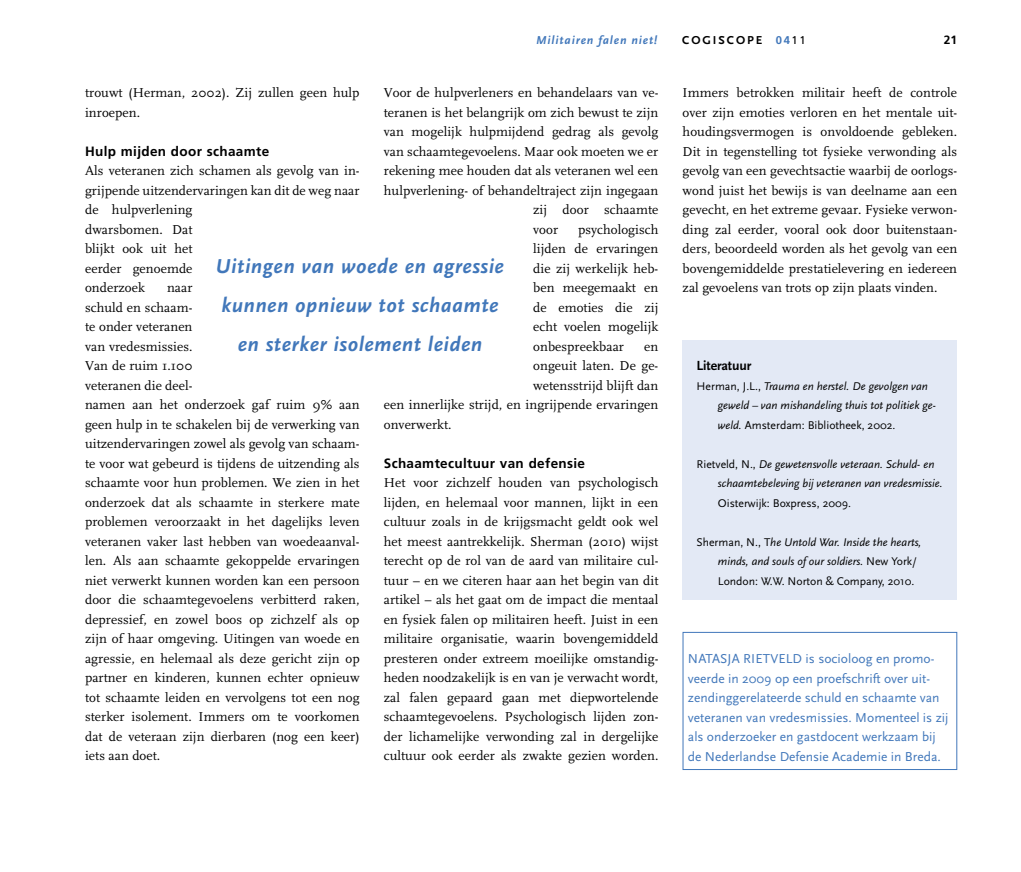
<style>
.page{position:relative;width:1021px;height:872px;background:#fff}
.page>*{position:absolute;margin:0;border:0;box-sizing:border-box;transform-origin:0 0}
.t1{font:italic 700 21px/39px "Scala Sans Pro";letter-spacing:.025em;color:#4177ba;text-align:center}
.t2{font:700 13.8px "Scala Sans Pro";color:#000}
.t3{font:13.5px/19.5px "FF Scala";letter-spacing:.005em;color:#000}
.t4{font:13.5px/19.5px "Scala Sans Pro";color:#4177ba}
.t5{font:700 13.5px "Frutiger LT Std";letter-spacing:.025em;color:#000}
.t6{font:italic 700 12px "Scala Sans Pro";letter-spacing:.075em;color:#4177ba}
.t7{font:700 12px "Scala Sans Pro";letter-spacing:.16em;color:#000}
.t8{font:700 12px "Frutiger LT Std";color:#000}
.t9{font:italic 11.7px/19.5px "Scala Sans Pro";color:#000}
.t10{font:11.7px "Scala Sans Pro";color:#000}
.s1{font-family:"Frutiger LT Std";font-size:11.25px;color:#4177ba}
.s2{font-family:"Frutiger LT Std";font-weight:400;font-size:11.25px}
.s3{font-style:normal}
</style>
<div class="page">
<div style="left:682px;top:632px;width:275px;height:138px;border:1px solid #4177ba"></div>
<div style="left:682px;top:340px;width:275px;height:260px;background:#e3e9f5"></div>
<p class="t6" style="left:536px;top:32px;width:123px">Militairen falen niet!</p>
<p class="t7" style="left:682px;top:33px;width:125px">cogiscope <span class="s1">04</span><span class="s2">11</span></p>
<p class="t8" style="left:943px;top:32px;width:15px">21</p>
<p class="t3" style="left:384px;top:83px;width:276px">Voor de hulpverleners en behandelaars van ve-</p>
<p class="t3" style="left:384px;top:103px;width:276px">teranen is het belangrijk om zich bewust te zijn</p>
<p class="t3" style="left:384px;top:122px;width:276px">van mogelijk hulpmijdend gedrag als gevolg</p>
<p class="t3" style="left:384px;top:142px;width:276px">van schaamtegevoelens. Maar ook moeten we er</p>
<p class="t3" style="left:384px;top:161px;width:276px">rekening mee houden dat als veteranen wel een</p>
<p class="t3" style="left:384px;top:181px;width:276px">hulpverlening- of behandeltraject zijn ingegaan</p>
<p class="t3" style="left:533px;top:200px;width:127px">zij door schaamte</p>
<p class="t3" style="left:533px;top:220px;width:26px">voor</p>
<p class="t3" style="left:85px;top:83px;width:276px">trouwt (Herman, 2002). Zij zullen geen hulp inroepen.</p>
<p class="t5" style="left:85px;top:143px;width:186px">Hulp mijden door schaamte</p>
<p class="t3" style="left:85px;top:161px;width:276px">Als veteranen zich schamen als gevolg van in&shy;grijpende uitzendervaringen kan dit de weg naar de hulpverlening<br>dwarsbomen. Dat<br>blijkt ook uit het<br>eerder genoemde<br>onderzoek</p>
<p class="t3" style="left:533px;top:220px;width:127px;text-align:justify;text-indent:45px">psychologisch lijden de ervaringen die zij werkelijk heb&shy;ben meegemaakt en de emoties die zij echt voelen mogelijk onbespreekbaar</p>
<h1 class="t1" style="left:216px;top:246px;width:289px">Uitingen van woede en agressie kunnen opnieuw tot schaamte en sterker isolement leiden</h1>
<p class="t3" style="left:85px;top:278px;width:276px;text-indent:82px">naar<br>schuld en schaam-<br>te onder veteranen<br>van vredesmissies.<br>Van de ruim 1.100<br>veteranen die deel-<br>namen aan het onderzoek gaf ruim 9% aan geen hulp in te schakelen bij de verwerking van uitzendervaringen zowel als gevolg van schaam&shy;te voor wat gebeurd is tijdens de uitzending als schaamte voor hun problemen. We zien in het onderzoek dat als schaamte in sterkere mate problemen veroorzaakt in het dagelijks leven veteranen vaker last hebben van woedeaanval&shy;len. Als aan schaamte gekoppelde ervaringen niet verwerkt kunnen worden kan een persoon door die schaamtegevoelens verbitterd raken, depressief, en zowel boos op zichzelf als op zijn of haar omgeving. Uitingen van woede en agressie, en helemaal als deze gericht zijn op partner en kinderen, kunnen echter opnieuw tot schaamte leiden en vervolgens tot een nog sterker isolement. Immers om te voorkomen dat de veteraan zijn dierbaren (nog een keer) iets aan doet.</p>
<p class="t3" style="left:644px;top:337px;width:16px">en</p>
<p class="t3" style="left:533px;top:356px;width:127px">ongeuit laten. De ge-</p>
<p class="t3" style="left:533px;top:376px;width:127px">wetensstrijd blijft dan</p>
<p class="t3" style="left:384px;top:395px;width:276px">een innerlijke strijd, en ingrijpende ervaringen</p>
<p class="t3" style="left:384px;top:415px;width:69px">onverwerkt.</p>
<p class="t5" style="left:384px;top:455px;width:203px">Schaamtecultuur van defensie</p>
<p class="t3" style="left:384px;top:473px;width:276px;text-align:justify">Het voor zichzelf houden van psychologisch lijden, en helemaal voor mannen, lijkt in een cultuur zoals in de krijgsmacht geldt ook wel het meest aantrekkelijk. Sherman (2010) wijst terecht op de rol van de aard van militaire cul&shy;tuur – en we citeren haar aan het begin van dit artikel – als het gaat om de impact die mentaal en fysiek falen op militairen heeft. Juist in een militaire organisatie, waarin bovengemiddeld presteren onder extreem moeilijke omstandig&shy;heden noodzakelijk is en van je verwacht wordt, zal falen gepaard gaan met diepwortelende schaamtegevoelens. Psychologisch lijden zon&shy;der lichamelijke verwonding zal in dergelijke cultuur ook eerder als zwakte gezien worden.</p>
<p class="t3" style="left:682px;top:83px;width:276px;text-align:justify">Immers betrokken militair heeft de controle over zijn emoties verloren en het mentale uit&shy;houdingsvermogen is onvoldoende gebleken.<br>Dit in tegenstelling tot fysieke verwonding als gevolg van een gevechtsactie waarbij de oorlogs&shy;wond juist het bewijs is van deelname aan een gevecht, en het extreme gevaar. Fysieke verwon&shy;ding zal eerder, vooral ook door buitenstaan&shy;ders, beoordeeld worden als het gevolg van een bovengemiddelde prestatielevering en iedereen zal gevoelens van trots op zijn plaats vinden.</p>
<p class="t2" style="left:696px;top:358px;width:56px">Literatuur</p>
<p class="t9" style="left:718px;top:376px;width:220px;text-indent:-21px"><span class="s3">H erman, J.L.,</span> Trauma en herstel. De gevolgen van geweld – van mishandeling thuis tot politiek ge&shy;weld. <span class="s3">Amsterdam: Bibliotheek, 2002.</span></p>
<p class="t9" style="left:718px;top:454px;width:226px;text-indent:-21px"><span class="s3">Rietveld, N.,</span> De gewetensvolle veteraan. Schuld- en schaamtebeleving bij veteranen van vredesmissie.</p>
<p class="t10" style="left:718px;top:496px;width:135px">Oisterwijk: Boxpress, 2009.</p>
<p class="t9" style="left:718px;top:532px;width:205px;text-indent:-21px"><span class="s3">Sherman, N., T</span>he Untold War. Inside the hearts, minds, and souls of our soldiers. <span class="s3">New York/<br>London: W.W. Norton &amp; Company, 2010.</span></p>
<p class="t4" style="left:688px;top:649px;width:262px;text-indent:118px">is socioloog en promo&shy;veerde in 2009 op een proefschrift over uit&shy;zendinggerelateerde schuld en schaamte van veteranen van vredesmissies. Momenteel is zij als onderzoeker en gastdocent werkzaam bij de Nederlandse Defensie Academie in Breda.</p>
<p class="t4" style="left:688px;top:649px;width:19px">Natasja</p>
<p class="t4" style="left:743px;top:649px;width:16px">Rietveld</p>
</div>
